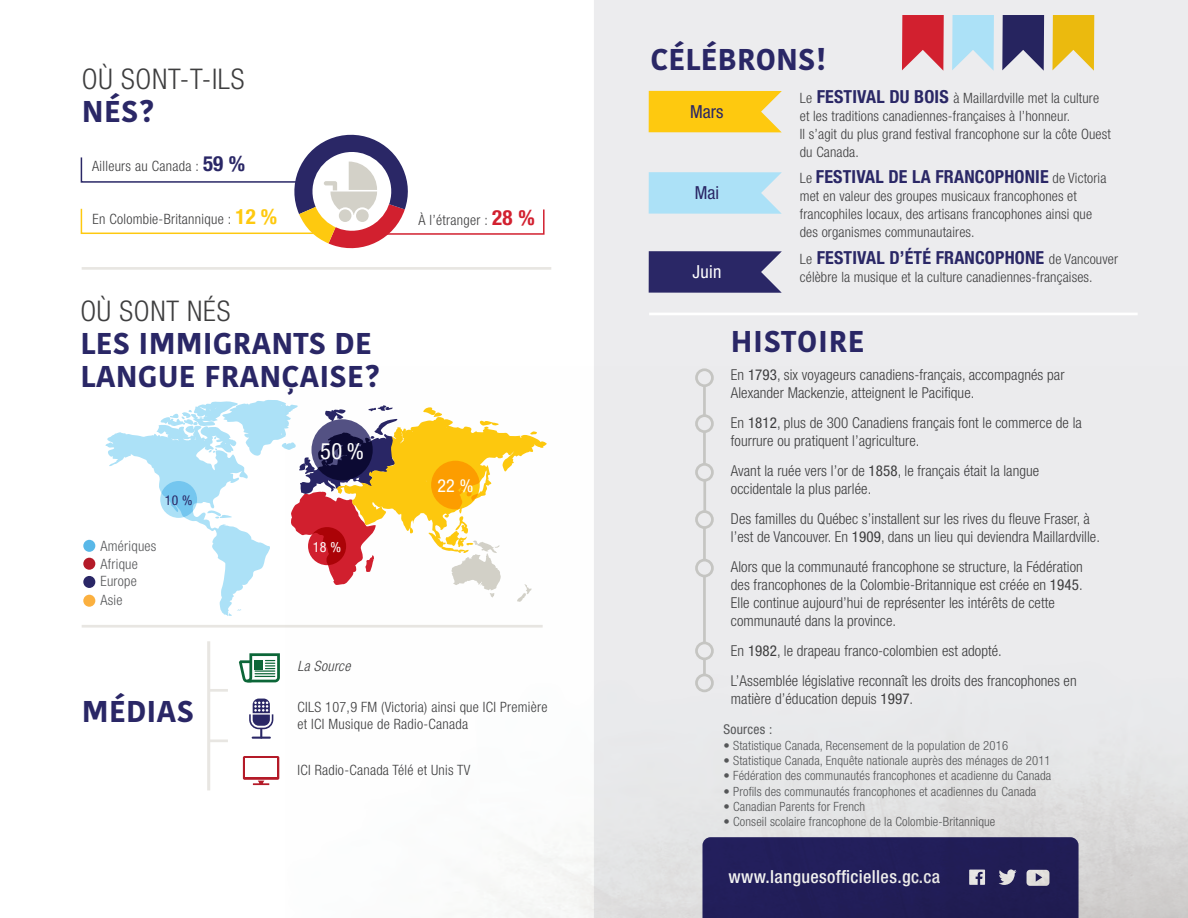
<style>
.page{position:relative;width:1188px;height:918px;background:#fff}
.page>*{position:absolute;margin:0;border:0;box-sizing:border-box;transform-origin:0 0}
.t1{font:700 30px/33px "Kohinoor Devanagari";letter-spacing:.005em;color:#2a2766}
.t2{font:700 30px "Kohinoor Devanagari";letter-spacing:.025em;color:#2a2766}
.t3{font:300 condensed 28.5px "Helvetica Neue LT Std";letter-spacing:.025em;color:#3e3e3f}
.t4{font:condensed 22.65px "Helvetica Neue LT Std";color:#fff}
.t5{font:700 condensed 18px "Helvetica Neue LT Std";letter-spacing:.01em;color:#2a2766}
.t6{font:500 condensed 18px "Helvetica Neue LT Std";letter-spacing:.02em;color:#fff}
.t7{font:condensed 18px "Helvetica Neue LT Std";letter-spacing:.02em;color:#fff}
.t8{font:condensed 18px "Helvetica Neue LT Std";color:#2a2766}
.t9{font:300 condensed 15px/18px "Helvetica Neue LT Std";letter-spacing:.005em;color:#3e3e3f}
.t10{font:300 condensed 14.25px/18px "Helvetica Neue LT Std";letter-spacing:.01em;color:#3e3e3f}
.t11{font:300 condensed 14.25px "Helvetica Neue LT Std";letter-spacing:.02em;color:#57585a}
.t12{font:italic 300 condensed 14.25px "Helvetica Neue LT Std";letter-spacing:.02em;color:#3e3e3f}
.t13{font:condensed 14.1px "Helvetica Neue LT Std";color:#fff}
.t14{font:condensed 13.65px "Helvetica Neue LT Std";color:#2a2766}
.t15{font:condensed 13.5px "Helvetica Neue LT Std";letter-spacing:.02em;color:#57585a}
.t16{font:300 condensed 12.75px "Helvetica Neue LT Std";letter-spacing:.01em;color:#57585a}
.s1{font-weight:700;font-size:21px;color:#2a2766}
.s2{font-weight:700;font-size:21px;color:#fec90f}
.s3{font-weight:700;font-size:21px;color:#d2202f}
.s4{font-weight:700;font-size:18px;color:#2a2766}
.s5{font-weight:300;font-size:14.25px;color:#3e3e3f}
.s6{font-weight:400}
</style>
<div class="page">
<div style="left:594px;top:0;width:594px;height:366px;background:#ececee"></div>
<hr style="left:82px;top:267px;width:469px;height:3px;background:#e8e6e2">
<hr style="left:649px;top:313px;width:489px;height:2px;background:#fff">
<svg style="left:80px;top:134px;width:465px;height:115px"></svg>
<svg style="left:902px;top:15px;width:42px;height:56px"></svg>
<svg style="left:952px;top:15px;width:42px;height:56px"></svg>
<svg style="left:1002px;top:15px;width:42px;height:56px"></svg>
<svg style="left:1053px;top:15px;width:41px;height:56px"></svg>
<svg style="left:105px;top:400px;width:180px;height:216px"></svg>
<svg style="left:160px;top:481px;width:37px;height:37px"></svg>
<svg style="left:649px;top:91px;width:133px;height:41px"></svg>
<svg style="left:649px;top:172px;width:133px;height:42px"></svg>
<svg style="left:649px;top:251px;width:133px;height:42px"></svg>
<div style="left:83px;top:595px;width:12px;height:12px;background:#fbb03f;border-radius:50%"></div>
<div style="left:83px;top:576px;width:12px;height:12px;background:#2a2766;border-radius:50%"></div>
<div style="left:83px;top:558px;width:12px;height:12px;background:#b41a28;border-radius:50%"></div>
<div style="left:83px;top:540px;width:12px;height:12px;background:#59b8e8;border-radius:50%"></div>
<svg style="left:253px;top:781px;width:16px;height:4px"></svg>
<svg style="left:243px;top:756px;width:36px;height:24px"></svg>
<div style="left:245px;top:759px;width:32px;height:18px;background:#fff"></div>
<svg style="left:249px;top:699px;width:24px;height:40px"></svg>
<svg style="left:239px;top:653px;width:41px;height:29px"></svg>
<hr style="left:207px;top:641px;width:3px;height:149px;background:#e8e6e2">
<hr style="left:209px;top:689px;width:19px;height:3px;background:#e8e6e2">
<svg style="left:210px;top:740px;width:18px;height:2px"></svg>
<hr style="left:82px;top:625px;width:461px;height:3px;background:#e8e6e2">
<img style="left:285px;top:366px;width:903px;height:552px">
<h2 class="t3" style="left:82px;top:62px;width:164px">OÙ SONT-T-ILS</h2>
<h1 class="t1" style="left:82px;top:94px;width:74px">NÉS?</h1>
<p class="t10" style="left:92px;top:157px;width:154px">Ailleurs au Canada : <span class="s1">59 %</span></p>
<p class="t10" style="left:92px;top:210px;width:186px">En Colombie-Britannique : <span class="s2">12 %</span></p>
<h2 class="t3" style="left:80px;top:295px;width:152px">OÙ SONT NÉS</h2>
<h1 class="t1" style="left:80px;top:327px;width:301px">LES IMMIGRANTS DE<br>LANGUE FRANÇAISE?</h1>
<p class="t14" style="left:165px;top:492px;width:29px">10 %</p>
<p class="t11" style="left:100px;top:537px;width:58px">Amériques</p>
<p class="t11" style="left:100px;top:555px;width:39px">Afrique</p>
<p class="t11" style="left:100px;top:592px;width:24px">Asie</p>
<p class="t11" style="left:100px;top:573px;width:38px">Europe</p>
<h3 class="t4" style="left:320px;top:438px;width:45px">50 %</h3>
<p class="t13" style="left:313px;top:539px;width:30px">18 %</p>
<p class="t12" style="left:298px;top:658px;width:54px">La Source</p>
<p class="t10" style="left:419px;top:211px;width:118px">À l’étranger : <span class="s3">28 %</span></p>
<p class="t7" style="left:437px;top:475px;width:38px">22 %</p>
<h1 class="t1" style="left:82px;top:695px;width:113px">MÉDIAS</h1>
<p class="t10" style="left:298px;top:699px;width:252px;line-height:16.5px">CILS 107,9 FM (Victoria) ainsi que ICI Première et ICI Musique de Radio-Canada</p>
<p class="t10" style="left:298px;top:761px;width:174px">ICI Radio-Canada Télé et Unis TV</p>
<h1 class="t1" style="left:650px;top:42px;width:177px">CÉLÉBRONS!</h1>
<p class="t8" style="left:690px;top:101px;width:35px">Mars</p>
<p class="t8" style="left:695px;top:182px;width:26px">Mai</p>
<p class="t7" style="left:692px;top:261px;width:31px">Juin</p>
<p class="t10" style="left:800px;top:89px;width:313px">Le <span class="s4">FESTIVAL DU BOIS</span> à Maillardville met la culture et les traditions canadiennes-françaises à l’honneur.<br>Il s’agit du plus grand festival francophone sur la côte Ouest du Canada.</p>
<p class="t5" style="left:800px;top:166px;width:308px"><span class="s5">Le</span> FESTIVAL DE LA FRANCOPHONIE <span class="s5">de Victoria</span></p>
<p class="t10" style="left:800px;top:187px;width:294px">met en valeur des groupes musicaux francophones et francophiles locaux, des artisans francophones ainsi que des organismes communautaires.</p>
<p class="t5" style="left:800px;top:246px;width:320px"><span class="s5">Le</span> FESTIVAL D’ÉTÉ FRANCOPHONE <span class="s5">de Vancouver</span></p>
<p class="t10" style="left:800px;top:267px;width:294px">célèbre la musique et la culture canadiennes-françaises.</p>
<h1 class="t2" style="left:731px;top:315px;width:135px">HISTOIRE</h1>
<p class="t9" style="left:731px;top:366px;width:335px">En <span class="s6">1793</span>, six voyageurs canadiens-français, accompagnés par<br>Alexander Mackenzie, atteignent le Pacifique.</p>
<p class="t9" style="left:731px;top:414px;width:353px">En <span class="s6">1812</span>, plus de 300 Canadiens français font le commerce de la fourrure ou pratiquent l’agriculture.</p>
<p class="t9" style="left:731px;top:462px;width:310px">Avant la ruée vers l’or de <span class="s6">1858</span>, le français était la langue occidentale la plus parlée.</p>
<p class="t9" style="left:731px;top:510px;width:371px">Des familles du Québec s’installent sur les rives du fleuve Fraser, à l’est de Vancouver. En <span class="s6">1909</span>, dans un lieu qui deviendra Maillardville.</p>
<p class="t9" style="left:731px;top:558px;width:353px">Alors que la communauté francophone se structure, la Fédération des francophones de la Colombie-Britannique est créée en <span class="s6">1945</span>.<br>Elle continue aujourd’hui de représenter les intérêts de cette communauté dans la province.</p>
<p class="t9" style="left:731px;top:636px;width:347px;line-height:30px">En <span class="s6">1982</span>, le drapeau franco-colombien est adopté.<br>L’Assemblée législative reconnaît les droits des francophones en</p>
<p class="t9" style="left:731px;top:690px;width:184px">matière d’éducation depuis <span class="s6">1997</span>.</p>
<p class="t15" style="left:724px;top:722px;width:50px">Sources :</p>
<p class="t16" style="left:724px;top:738px;width:286px">• Statistique Canada, Recensement de la population de 2016</p>
<p class="t16" style="left:724px;top:753px;width:329px">• Statistique Canada, Enquête nationale auprès des ménages de 2011</p>
<p class="t16" style="left:724px;top:768px;width:329px">• Fédération des communautés francophones et acadienne du Canada</p>
<p class="t16" style="left:724px;top:784px;width:314px">• Profils des communautés francophones et acadiennes du Canada</p>
<p class="t16" style="left:724px;top:799px;width:143px">• Canadian Parents for French</p>
<p class="t16" style="left:724px;top:814px;width:273px">• Conseil scolaire francophone de la Colombie-Britannique</p>
<p class="t6" style="left:729px;top:866px;width:213px">www.languesofficielles.gc.ca</p>
</div>
